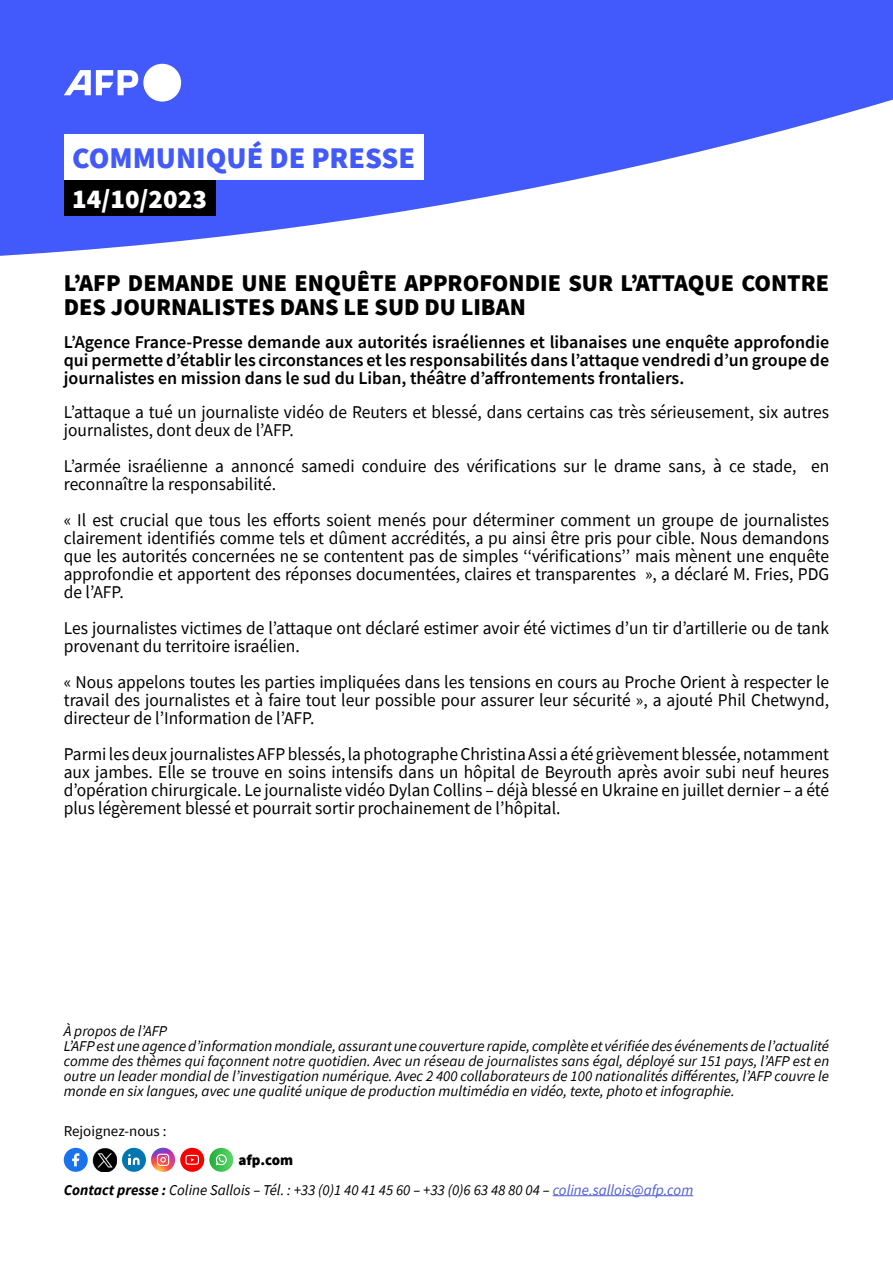
<style>
.page{position:relative;width:893px;height:1263px;background:#fff}
.page>*{position:absolute;margin:0;border:0;box-sizing:border-box;transform-origin:0 0}
.Communiqué{font:900 30px "Source Sans Pro";color:#425afb}
.Date{font:900 27px "Source Sans Pro";color:#fff}
.Titre{font:900 24px/24px "Source Sans Pro";color:#000}
.Corps{font:18px/18px "Source Sans Pro";color:#000}
.Chapeau{font:600 18px/18px "Source Sans Pro";color:#000;text-align:justify}
.Corps-2{font:italic 15px/15px "Source Sans Pro";color:#000;text-align:justify}
.Footer_Bis{font:italic 15px "Source Sans Pro";color:#000}
.Footer_Bis-2{font:15px "Source Sans Pro";color:#000}
.t1{font:900 15px "Source Sans Pro";color:#000}
.s1{font-weight:700}
.s2{color:#4f5cd6}
</style>
<div class="page">
<svg style="left:0;top:0;width:893px;height:256px;fill:#425afb"></svg>
<div style="left:64px;top:180px;width:151px;height:36px;background:#000"></div>
<div style="left:64px;top:134px;width:360px;height:46px;background:#fff"></div>
<svg style="left:64px;top:64px;width:117px;height:38px"></svg>
<hr style="left:553px;top:1195px;width:140px;height:1px;background:#4f5cd6">
<div style="left:64px;top:1148px;width:24px;height:24px;background:#1873ec;border-radius:50%"></div>
<svg style="left:72px;top:1153px;width:7px;height:13px"></svg>
<svg style="left:151px;top:1148px;width:24px;height:24px"></svg>
<div style="left:122px;top:1148px;width:24px;height:24px;background:#0077b1;border-radius:50%"></div>
<svg style="left:128px;top:1154px;width:12px;height:11px"></svg>
<img style="left:93px;top:1148px;width:24px;height:24px">
<svg style="left:209px;top:1148px;width:24px;height:24px"></svg>
<svg style="left:215px;top:1154px;width:12px;height:11px"></svg>
<div style="left:180px;top:1148px;width:24px;height:24px;background:#f70000;border-radius:50%"></div>
<svg style="left:185px;top:1155px;width:14px;height:10px"></svg>
<p class="Communiqué" style="left:72px;top:137px;width:344px">COMMUNIQUÉ DE PRESSE</p>
<p class="Date" style="left:72px;top:180px;width:136px">14/10/2023</p>
<p class="Titre" style="left:64px;top:270px;width:767px">L’AFP DEMANDE UNE ENQUÊTE APPROFONDIE SUR L’ATTAQUE CONTRE<br>DES JOURNALISTES DANS LE SUD DU LIBAN</p>
<p class="Chapeau" style="left:64px;top:333px;width:767px">L’Agence France-Presse demande aux autorités israéliennes et libanaises une enquête approfondie qui permette d’établir les circonstances et les responsabilités dans l’attaque vendredi d’un groupe de journalistes en mission dans le sud du Liban, théâtre d’affrontements frontaliers.</p>
<p class="Corps" style="left:64px;top:403px;width:767px">L’attaque a tué un journaliste vidéo de Reuters et blessé, dans certains cas très sérieusement, six autres journalistes, dont deux de l’AFP.</p>
<p class="Corps" style="left:64px;top:457px;width:767px">L’armée israélienne a annoncé samedi conduire des vérifications sur le drame sans, à ce stade, en reconnaître la responsabilité.</p>
<p class="Corps" style="left:64px;top:511px;width:767px;text-align:justify">« Il est crucial que tous les efforts soient menés pour déterminer comment un groupe de journalistes clairement identifiés comme tels et dûment accrédités, a pu ainsi être pris pour cible. Nous demandons que les autorités concernées ne se contentent pas de simples ‘‘vérifications’’ mais mènent une enquête approfondie et apportent des réponses documentées, claires et transparentes », a déclaré M. Fries, PDG de l’AFP.</p>
<p class="Corps" style="left:64px;top:619px;width:767px">Les journalistes victimes de l’attaque ont déclaré estimer avoir été victimes d’un tir d’artillerie ou de tank provenant du territoire israélien.</p>
<p class="Corps" style="left:64px;top:673px;width:767px;text-align:justify">« Nous appelons toutes les parties impliquées dans les tensions en cours au Proche Orient à respecter le travail des journalistes et à faire tout leur possible pour assurer leur sécurité », a ajouté Phil Chetwynd, directeur de l’Information de l’AFP.</p>
<p class="Corps" style="left:64px;top:745px;width:767px;text-align:justify">Parmi les deux journalistes AFP blessés, la photographe Christina Assi a été grièvement blessée, notamment aux jambes. Elle se trouve en soins intensifs dans un hôpital de Beyrouth après avoir subi neuf heures d’opération chirurgicale. Le journaliste vidéo Dylan Collins – déjà blessé en Ukraine en juillet dernier – a été plus légèrement blessé et pourrait sortir prochainement de l’hôpital.</p>
<p class="Corps-2" style="left:64px;top:1023px;width:105px">À propos de l’AFP</p>
<p class="Corps-2" style="left:64px;top:1038px;width:767px">L’AFP est une agence d’information mondiale, assurant une couverture rapide, complète et vérifiée des événements de l’actualité comme des thèmes qui façonnent notre quotidien. Avec un réseau de journalistes sans égal, déployé sur 151 pays, l’AFP est en outre un leader mondial de l’investigation numérique. Avec 2 400 collaborateurs de 100 nationalités différentes, l’AFP couvre le monde en six langues, avec une qualité unique de production multimédia en vidéo, texte, photo et infographie.</p>
<p class="Footer_Bis-2" style="left:64px;top:1121px;width:104px">Rejoignez-nous :</p>
<p class="t1" style="left:238px;top:1150px;width:56px">afp.com</p>
<p class="Footer_Bis" style="left:64px;top:1180px;width:631px"><span class="s1">Contact presse :</span> Coline Sallois – Tél. : +33 (0)1 40 41 45 60 – +33 (0)6 63 48 80 04 – <span class="s2">coline.sallois@afp.com</span></p>
</div>
